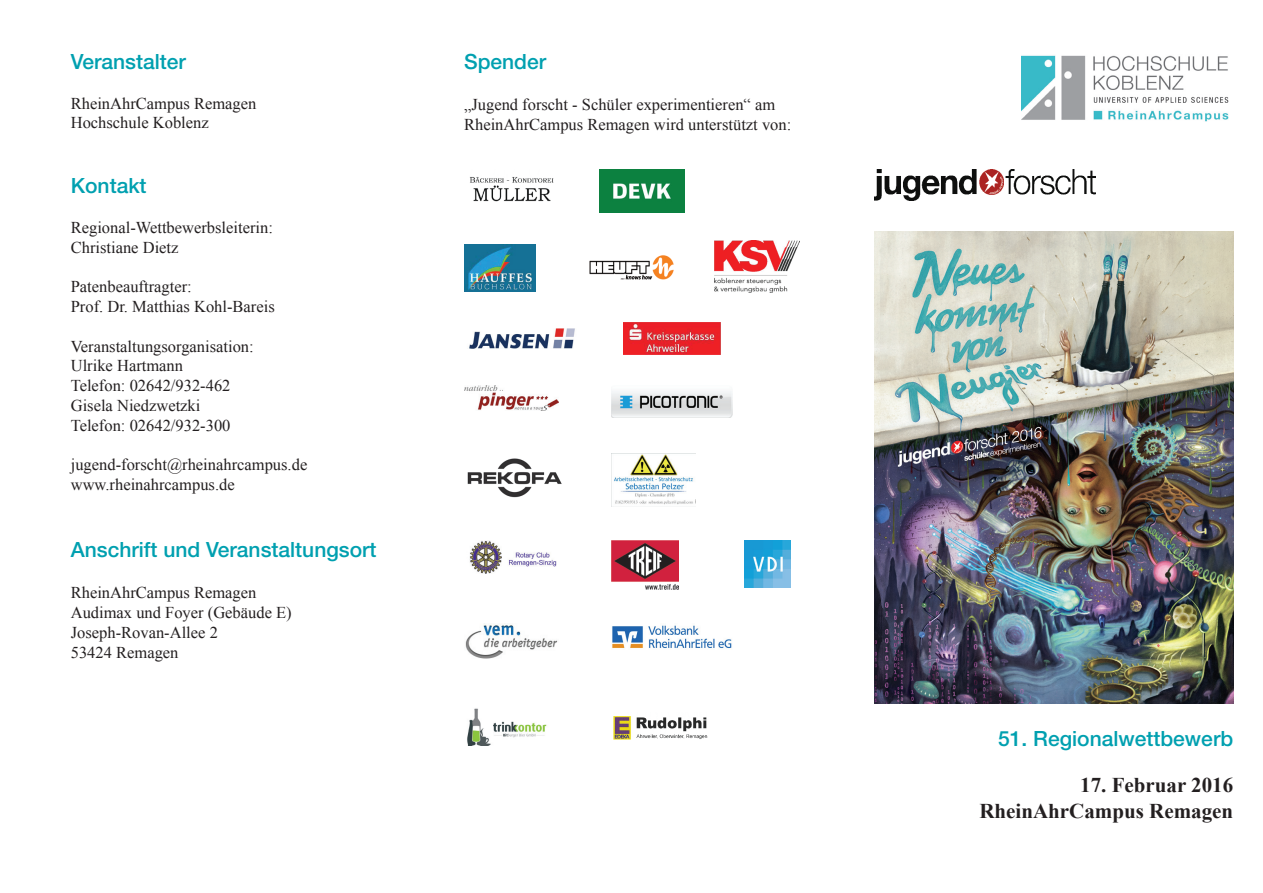
<style>
.page{position:relative;width:1263px;height:893px;background:#fff}
.page>*{position:absolute;margin:0;border:0;box-sizing:border-box;transform-origin:0 0}
.t1{font:500 21px "Helvetica Neue LT Std";color:#00a0b0}
.t2{font:700 21px/25.2px "Times New Roman";color:#231f20;text-align:right}
.t3{font:16.5px/19.8px "Times New Roman";color:#231f20}
</style>
<div class="page">
<img style="left:874px;top:232px;width:359px;height:472px">
<img style="left:874px;top:170px;width:221px;height:30px">
<img style="left:1021px;top:55px;width:208px;height:66px">
<img style="left:470px;top:177px;width:84px;height:25px">
<img style="left:599px;top:170px;width:85px;height:43px">
<img style="left:613px;top:716px;width:95px;height:24px">
<img style="left:464px;top:244px;width:72px;height:47px">
<img style="left:714px;top:241px;width:85px;height:52px">
<img style="left:623px;top:323px;width:97px;height:31px">
<img style="left:469px;top:328px;width:106px;height:21px">
<img style="left:467px;top:458px;width:95px;height:40px">
<img style="left:611px;top:391px;width:121px;height:26px">
<img style="left:464px;top:386px;width:94px;height:25px">
<img style="left:611px;top:541px;width:67px;height:49px">
<img style="left:467px;top:708px;width:80px;height:37px">
<img style="left:745px;top:541px;width:46px;height:47px">
<img style="left:465px;top:624px;width:93px;height:35px">
<img style="left:612px;top:625px;width:120px;height:24px">
<img style="left:469px;top:541px;width:88px;height:32px">
<img style="left:611px;top:453px;width:84px;height:53px">
<img style="left:589px;top:255px;width:85px;height:25px">
<p class="t1" style="left:71px;top:49px;width:117px">Veranstalter</p>
<p class="t3" style="left:71px;top:93px;width:187px">RheinAhrCampus Remagen<br>Hochschule Koblenz</p>
<p class="t1" style="left:71px;top:173px;width:77px">Kontakt</p>
<p class="t3" style="left:71px;top:217px;width:204px">Regional-Wettbewerbsleiterin:<br>Christiane Dietz</p>
<p class="t3" style="left:71px;top:276px;width:205px">Patenbeauftragter:<br>Prof. Dr. Matthias Kohl-Bareis</p>
<p class="t3" style="left:71px;top:336px;width:185px">Veranstaltungsorganisation:<br>Ulrike Hartmann<br>Telefon: 02642/932-462<br>Gisela Niedzwetzki<br>Telefon: 02642/932-300</p>
<p class="t3" style="left:71px;top:454px;width:238px">jugend-forscht@rheinahrcampus.de www.rheinahrcampus.de</p>
<p class="t1" style="left:71px;top:537px;width:307px">Anschrift und Veranstaltungsort</p>
<p class="t3" style="left:71px;top:582px;width:222px">RheinAhrCampus Remagen<br>Audimax und Foyer (Gebäude E)<br>Joseph-Rovan-Allee 2<br>53424 Remagen</p>
<p class="t1" style="left:464px;top:49px;width:84px">Spender</p>
<p class="t3" style="left:464px;top:94px;width:329px">„Jugend forscht - Schüler experimentieren“ am<br>RheinAhrCampus Remagen wird unterstützt von:</p>
<p class="t1" style="left:998px;top:725px;width:236px">51. Regionalwettbewerb</p>
<p class="t2" style="left:979px;top:772px;width:255px">17. Februar 2016<br>RheinAhrCampus Remagen</p>
</div>
